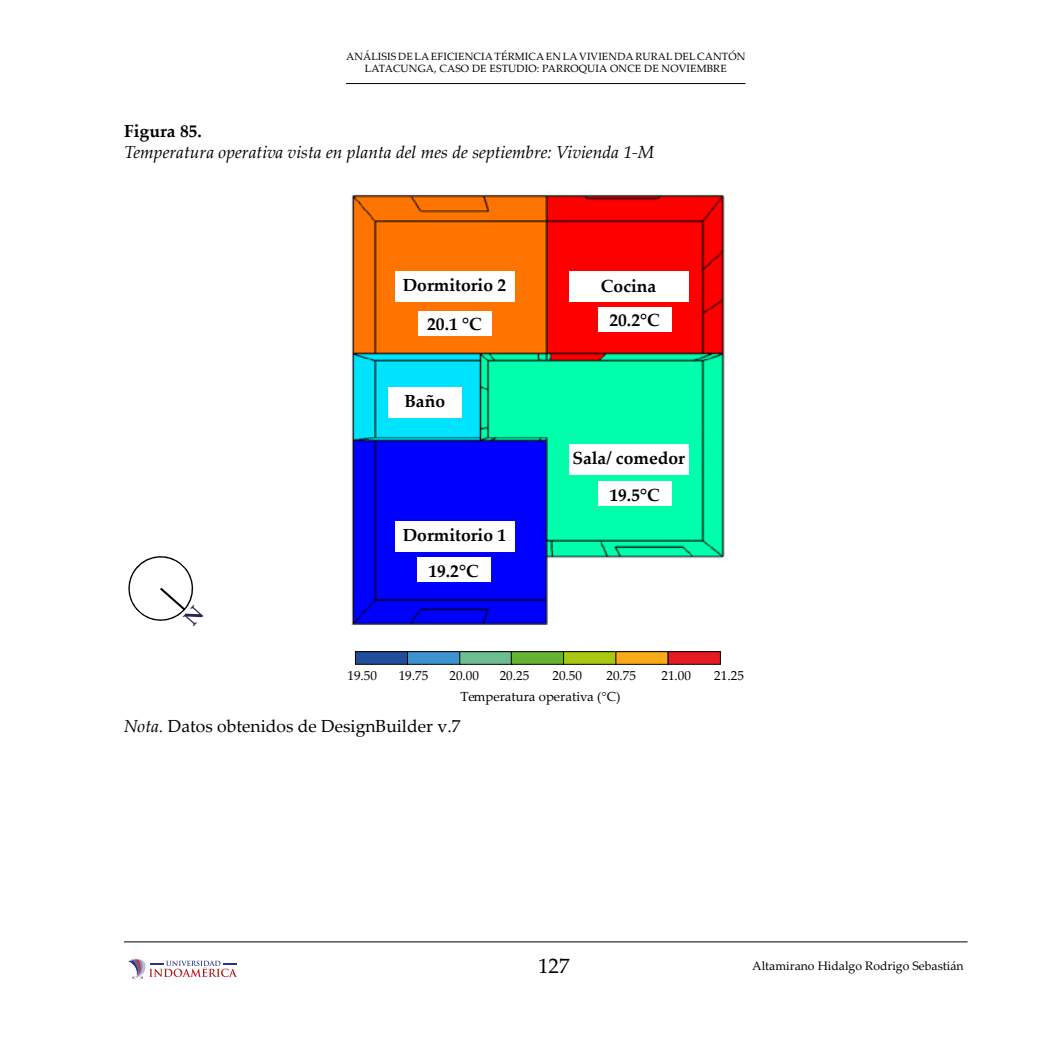
<style>
.page{position:relative;width:1042px;height:1042px;background:#fff}
.page>*{position:absolute;margin:0;border:0;box-sizing:border-box;transform-origin:0 0}
.t1{font:21px "Palatino Linotype";color:#000}
.t2{font:700 17.5px "Palatino Linotype";color:#000}
.t3{font:italic 17.5px "Palatino Linotype";color:#000}
.t4{font:17.5px "Palatino Linotype";color:#000}
.t5{font:13.12px "Palatino Linotype";color:#000}
.t6{font:12.25px "Palatino Linotype";color:#000}
.t7{font:10.5px/12.6px "Palatino Linotype";letter-spacing:.01em;color:#000;text-align:center}
.s1{font-style:italic}
</style>
<div class="page">
<img style="left:351px;top:194px;width:374px;height:431px">
<hr style="left:346px;top:83px;width:399px;height:1px;background:#000">
<svg style="left:128px;top:958px;width:109px;height:21px"></svg>
<hr style="left:124px;top:941px;width:843px;height:1px;background:#000">
<div style="left:569px;top:272px;width:119px;height:30px;background:#fff"></div>
<div style="left:388px;top:387px;width:73px;height:31px;background:#fff"></div>
<div style="left:569px;top:444px;width:119px;height:31px;background:#fff"></div>
<div style="left:395px;top:521px;width:119px;height:30px;background:#fff"></div>
<div style="left:395px;top:272px;width:119px;height:30px;background:#fff"></div>
<div style="left:418px;top:311px;width:73px;height:24px;background:#fff"></div>
<div style="left:598px;top:307px;width:73px;height:24px;background:#fff"></div>
<div style="left:598px;top:481px;width:73px;height:24px;background:#fff"></div>
<div style="left:417px;top:557px;width:73px;height:24px;background:#fff"></div>
<div style="left:355px;top:651px;width:53px;height:13px;background:#214d9b"></div>
<div style="left:355px;top:651px;width:53px;height:14px;border:1px solid #000"></div>
<div style="left:407px;top:651px;width:53px;height:13px;background:#3d92d0"></div>
<div style="left:407px;top:651px;width:53px;height:14px;border:1px solid #000"></div>
<div style="left:460px;top:651px;width:52px;height:13px;background:#6dbd91"></div>
<div style="left:459px;top:651px;width:53px;height:14px;border:1px solid #000"></div>
<div style="left:511px;top:651px;width:52px;height:13px;background:#65b331"></div>
<div style="left:511px;top:651px;width:53px;height:14px;border:1px solid #000"></div>
<div style="left:563px;top:651px;width:53px;height:13px;background:#a8c813"></div>
<div style="left:563px;top:651px;width:53px;height:14px;border:1px solid #000"></div>
<div style="left:616px;top:651px;width:52px;height:13px;background:#f8ab16"></div>
<div style="left:615px;top:651px;width:53px;height:14px;border:1px solid #000"></div>
<div style="left:668px;top:651px;width:52px;height:13px;background:#e41b21"></div>
<div style="left:667px;top:651px;width:54px;height:14px;border:1px solid #000"></div>
<svg style="left:128px;top:556px;width:66px;height:65px"></svg>
<p class="t7" style="left:346px;top:49px;width:401px">ANÁLISIS DE LA EFICIENCIA TÉRMICA EN LA VIVIENDA RURAL DEL CANTÓN<br>LATACUNGA, CASO DE ESTUDIO: PARROQUIA ONCE DE NOVIEMBRE</p>
<h2 class="t2" style="left:124px;top:118px;width:79px">Figura 85.</h2>
<h2 class="t3" style="left:124px;top:139px;width:532px">Temperatura operativa vista en planta del mes de septiembre: Vivienda 1-M</h2>
<h2 class="t2" style="left:403px;top:273px;width:105px">Dormitorio 2</h2>
<h2 class="t2" style="left:427px;top:312px;width:56px">20.1 °C</h2>
<h2 class="t2" style="left:609px;top:308px;width:52px">20.2°C</h2>
<h2 class="t2" style="left:601px;top:273px;width:57px">Cocina</h2>
<h2 class="t2" style="left:404px;top:389px;width:42px">Baño</h2>
<h2 class="t2" style="left:403px;top:522px;width:105px">Dormitorio 1</h2>
<h2 class="t2" style="left:428px;top:558px;width:52px">19.2°C</h2>
<h2 class="t2" style="left:572px;top:446px;width:114px">Sala/ comedor</h2>
<h2 class="t2" style="left:609px;top:482px;width:52px">19.5°C</h2>
<p class="t5" style="left:347px;top:666px;width:31px">19.50</p>
<p class="t5" style="left:399px;top:666px;width:31px">19.75</p>
<p class="t5" style="left:449px;top:666px;width:31px">20.00</p>
<p class="t5" style="left:500px;top:666px;width:31px">20.25</p>
<p class="t5" style="left:552px;top:666px;width:31px">20.50</p>
<p class="t5" style="left:606px;top:666px;width:31px">20.75</p>
<p class="t5" style="left:661px;top:666px;width:31px">21.00</p>
<p class="t5" style="left:714px;top:666px;width:31px">21.25</p>
<p class="t5" style="left:460px;top:687px;width:162px">Temperatura operativa (°C)</p>
<h2 class="t4" style="left:124px;top:714px;width:338px"><span class="s1">Nota.</span> Datos obtenidos de DesignBuilder v.7</h2>
<h1 class="t1" style="left:538px;top:951px;width:33px">127</h1>
<p class="t6" style="left:752px;top:956px;width:213px">Altamirano Hidalgo Rodrigo Sebastián</p>
</div>
